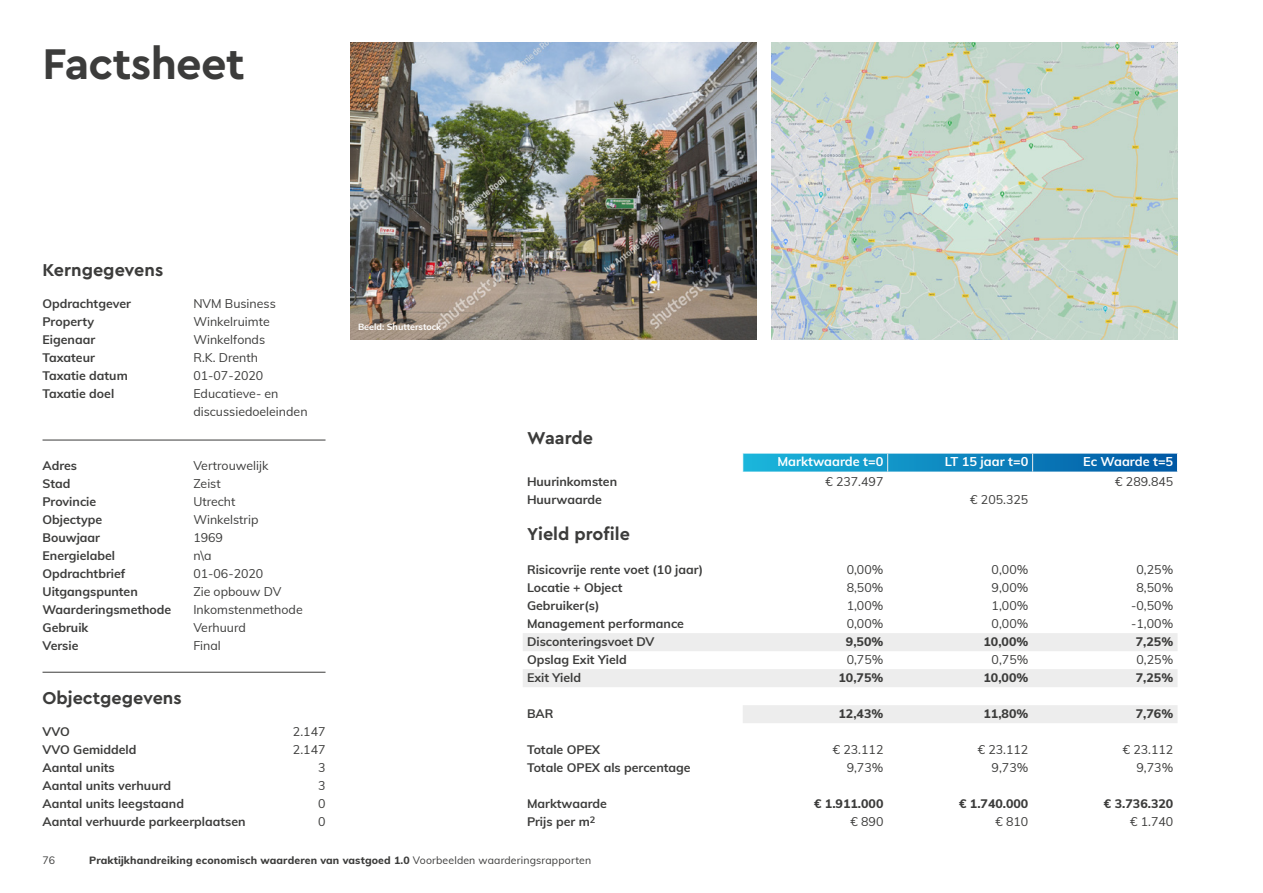
<style>
.page{position:relative;width:1263px;height:893px;background:#fff}
.page>*{position:absolute;margin:0;border:0;box-sizing:border-box;transform-origin:0 0}
.t1{font:700 45px "Cera Pro";letter-spacing:-.015em;color:#3c3c3b}
.t2{font:700 18px "Cera Pro";color:#3c3c3b}
.t3{font:700 12.75px "Muli";color:#fff}
.t4{font:700 12.3px/18px "Muli";color:#3c3c3b}
.t5{font:12.3px/18px "Muli";color:#3c3c3b}
.t6{font:800 12.3px "Muli";color:#3c3c3b}
.t7{font:800 10.5px "Muli";letter-spacing:.015em;color:#3c3c3b}
.t8{font:10.5px "Muli";color:#3c3c3b}
.t9{font:700 9px "Muli";color:#fff}
.s1{font-weight:400}
</style>
<div class="page">
<hr style="left:43px;top:440px;width:282px;height:1px;background:#3c3c3b">
<hr style="left:43px;top:672px;width:282px;height:1px;background:#3c3c3b">
<img style="left:350px;top:43px;width:406px;height:296px">
<svg style="left:523px;top:633px;width:654px;height:90px;fill:#ededed"></svg>
<svg style="left:742px;top:454px;width:436px;height:18px;background:#158ac1"></svg>
<img style="left:772px;top:43px;width:406px;height:296px">
<h1 class="t1" style="left:43px;top:34px;width:204px">Factsheet</h1>
<h2 class="t2" style="left:43px;top:258px;width:122px">Kerngegevens</h2>
<p class="t4" style="left:43px;top:294px;width:90px">Opdrachtgever<br>Property<br>Eigenaar<br>Taxateur<br>Taxatie datum<br>Taxatie doel</p>
<p class="t5" style="left:193px;top:294px;width:116px">NVM Business<br>Winkelruimte<br>Winkelfonds<br>R.K. Drenth<br>01-07-2020<br>Educatieve- en discussiedoeleinden</p>
<p class="t4" style="left:43px;top:456px;width:130px">Adres<br>Stad<br>Provincie<br>Objectype<br>Bouwjaar<br>Energielabel<br>Opdrachtbrief<br>Uitgangspunten<br>Waarderingsmethode<br>Gebruik<br>Versie</p>
<p class="t5" style="left:193px;top:456px;width:111px">Vertrouwelijk<br>Zeist<br>Utrecht<br>Winkelstrip<br>1969<br>n\a<br>01-06-2020<br>Zie opbouw DV<br>Inkomstenmethode<br>Verhuurd<br>Final</p>
<h2 class="t2" style="left:43px;top:686px;width:141px">Objectgegevens</h2>
<p class="t4" style="left:43px;top:722px;width:205px">VVO<br>VVO Gemiddeld<br>Aantal units<br>Aantal units verhuurd<br>Aantal units leegstaand<br>Aantal verhuurde parkeerplaatsen</p>
<p class="t5" style="left:293px;top:722px;width:34px;text-align:right">2.147<br>2.147<br>3<br>3<br>0<br>0</p>
<p class="t9" style="left:358px;top:320px;width:85px">Beeld: Shutterstock</p>
<h2 class="t2" style="left:527px;top:426px;width:67px">Waarde</h2>
<p class="t3" style="left:777px;top:452px;width:107px">Marktwaarde t=0</p>
<p class="t3" style="left:945px;top:452px;width:85px">LT 15 jaar t=0</p>
<p class="t3" style="left:1083px;top:452px;width:92px">Ec Waarde t=5</p>
<p class="t4" style="left:527px;top:472px;width:92px">Huurinkomsten</p>
<p class="t5" style="left:825px;top:472px;width:60px">€ 237.497</p>
<p class="t5" style="left:1115px;top:472px;width:60px">€ 289.845</p>
<p class="t4" style="left:527px;top:490px;width:76px">Huurwaarde</p>
<p class="t5" style="left:970px;top:490px;width:60px">€ 205.325</p>
<h2 class="t2" style="left:527px;top:522px;width:104px">Yield profile</h2>
<p class="t4" style="left:527px;top:560px;width:178px">Risicovrije rente voet (10 jaar)</p>
<p class="t5" style="left:847px;top:560px;width:38px">0,00%</p>
<p class="t5" style="left:991px;top:560px;width:38px">0,00%</p>
<p class="t5" style="left:1136px;top:560px;width:38px">0,25%</p>
<p class="t4" style="left:527px;top:578px;width:97px">Locatie + Object</p>
<p class="t5" style="left:847px;top:578px;width:38px">8,50%</p>
<p class="t5" style="left:991px;top:578px;width:38px">9,00%</p>
<p class="t5" style="left:1136px;top:578px;width:38px">8,50%</p>
<p class="t4" style="left:527px;top:596px;width:74px">Gebruiker(s)</p>
<p class="t5" style="left:847px;top:596px;width:38px">1,00%</p>
<p class="t5" style="left:991px;top:596px;width:38px">1,00%</p>
<p class="t5" style="left:1131px;top:596px;width:44px">-0,50%</p>
<p class="t4" style="left:527px;top:614px;width:159px">Management performance</p>
<p class="t5" style="left:847px;top:614px;width:38px">0,00%</p>
<p class="t5" style="left:991px;top:614px;width:38px">0,00%</p>
<p class="t5" style="left:1131px;top:614px;width:44px">-1,00%</p>
<p class="t4" style="left:527px;top:632px;width:129px">Disconteringsvoet DV</p>
<p class="t6" style="left:846px;top:632px;width:39px">9,50%</p>
<p class="t6" style="left:983px;top:632px;width:46px">10,00%</p>
<p class="t6" style="left:1136px;top:632px;width:39px">7,25%</p>
<p class="t4" style="left:527px;top:650px;width:101px">Opslag Exit Yield</p>
<p class="t5" style="left:847px;top:650px;width:38px">0,75%</p>
<p class="t5" style="left:991px;top:650px;width:38px">0,75%</p>
<p class="t5" style="left:1136px;top:650px;width:38px">0,25%</p>
<p class="t4" style="left:527px;top:668px;width:56px">Exit Yield</p>
<p class="t6" style="left:838px;top:668px;width:46px">10,75%</p>
<p class="t6" style="left:983px;top:668px;width:46px">10,00%</p>
<p class="t6" style="left:1136px;top:668px;width:39px">7,25%</p>
<p class="t4" style="left:527px;top:704px;width:28px">BAR</p>
<p class="t6" style="left:838px;top:704px;width:46px">12,43%</p>
<p class="t6" style="left:983px;top:704px;width:46px">11,80%</p>
<p class="t6" style="left:1136px;top:704px;width:39px">7,76%</p>
<p class="t4" style="left:527px;top:740px;width:75px">Totale OPEX</p>
<p class="t5" style="left:833px;top:740px;width:52px">€ 23.112</p>
<p class="t5" style="left:978px;top:740px;width:52px">€ 23.112</p>
<p class="t5" style="left:1123px;top:740px;width:52px">€ 23.112</p>
<p class="t4" style="left:527px;top:758px;width:165px">Totale OPEX als percentage</p>
<p class="t5" style="left:847px;top:758px;width:38px">9,73%</p>
<p class="t5" style="left:991px;top:758px;width:38px">9,73%</p>
<p class="t5" style="left:1136px;top:758px;width:38px">9,73%</p>
<p class="t4" style="left:527px;top:794px;width:81px">Marktwaarde</p>
<p class="t6" style="left:814px;top:794px;width:71px">€ 1.911.000</p>
<p class="t6" style="left:959px;top:794px;width:71px">€ 1.740.000</p>
<p class="t6" style="left:1104px;top:794px;width:71px">€ 3.736.320</p>
<p class="t4" style="left:527px;top:812px;width:70px">Prijs per m<sup>2</sup></p>
<p class="t5" style="left:850px;top:812px;width:34px">€ 890</p>
<p class="t5" style="left:995px;top:812px;width:34px">€ 810</p>
<p class="t5" style="left:1130px;top:812px;width:45px">€ 1.740</p>
<p class="t8" style="left:43px;top:853px;width:14px">76</p>
<p class="t7" style="left:89px;top:853px;width:503px">Praktijkhandreiking economisch waarderen van vastgoed 1.0 <span class="s1">Voorbeelden waarderingsrapporten</span></p>
</div>
